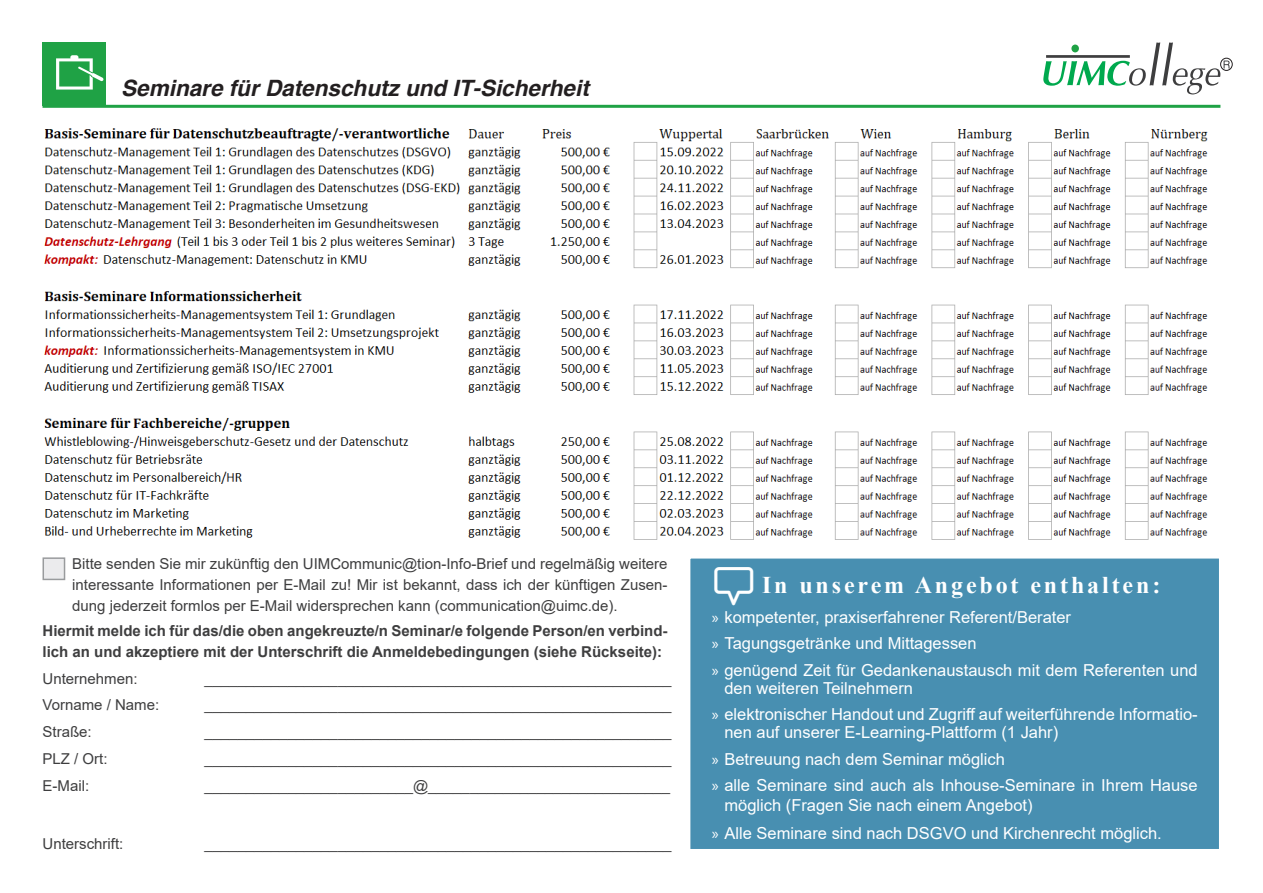
<style>
.page{position:relative;width:1263px;height:893px;background:#fff}
.page>*{position:absolute;margin:0;border:0;box-sizing:border-box;transform-origin:0 0}
.h2_Subüberschrift{font:700 24px "Times New Roman";letter-spacing:.12em;color:#fff}
.t1{font:italic 700 22.5px "Switzerland";color:#231f20}
.t2{font:16.5px/18px "Arial";color:#fff}
.p1_Haupttext{font:15px/21px "Arial";color:#3e3e3f;text-align:justify}
.p1_Haupttext-2{font:700 15px/21px "Arial";color:#3e3e3f}
.s1{font-family:"Myriad Pro"}
</style>
<div class="page">
<hr style="left:43px;top:105px;width:1177px;height:3px;background:#1fa245">
<div style="left:1220px;top:58px;width:12px;height:13px;border:1px solid #231f20;border-radius:50%"></div>
<svg style="left:1043px;top:43px;width:187px;height:51px"></svg>
<div style="left:43px;top:43px;width:63px;height:63px;background:#1fa245"></div>
<svg style="left:56px;top:55px;width:48px;height:35px"></svg>
<div style="left:690px;top:558px;width:530px;height:292px;background:#488fb1"></div>
<div style="left:689px;top:557px;width:531px;height:293px;border:2px solid #fff"></div>
<div style="left:43px;top:557px;width:22px;height:23px;background:#e6e7e9;border:2px solid #808285"></div>
<img style="left:44px;top:128px;width:1164px;height:412px">
<p class="t1" style="left:121px;top:75px;width:469px">Seminare für Datenschutz und IT-Sicherheit</p>
<p class="p1_Haupttext" style="left:72px;top:553px;width:597px">Bitte senden Sie mir zukünftig den UIMCommunic@tion-Info-Brief und regelmäßig weitere interessante Informationen per E-Mail zu! Mir ist bekannt, dass ich der künftigen Zusen&shy;dung jederzeit formlos per E-Mail widersprechen kann (communication@uimc.de).</p>
<p class="p1_Haupttext-2" style="left:43px;top:620px;width:627px">Hiermit melde ich für das/die oben angekreuzte/n Seminar/e folgende Person/en verbind&shy;lich an und akzeptiere mit der Unterschrift die Anmeldebedingungen (siehe Rückseite):</p>
<p class="p1_Haupttext" style="left:43px;top:668px;width:97px">Unternehmen:</p>
<p class="p1_Haupttext" style="left:205px;top:668px;width:469px">________________________________________________________</p>
<p class="p1_Haupttext" style="left:43px;top:695px;width:118px">Vorname / Name:</p>
<p class="p1_Haupttext" style="left:205px;top:695px;width:469px">________________________________________________________</p>
<p class="p1_Haupttext" style="left:43px;top:721px;width:51px">Straße:</p>
<p class="p1_Haupttext" style="left:205px;top:721px;width:469px">________________________________________________________</p>
<p class="p1_Haupttext" style="left:43px;top:748px;width:67px">PLZ / Ort:</p>
<p class="p1_Haupttext" style="left:205px;top:748px;width:469px">________________________________________________________</p>
<p class="p1_Haupttext" style="left:43px;top:775px;width:48px">E-Mail:</p>
<p class="p1_Haupttext" style="left:205px;top:775px;width:467px">_________________________@_____________________________</p>
<p class="p1_Haupttext" style="left:43px;top:833px;width:82px">Unterschrift:</p>
<p class="p1_Haupttext" style="left:205px;top:833px;width:469px">________________________________________________________</p>
<p class="h2_Subüberschrift" style="left:762px;top:567px;width:400px">In unserem Angebot enthalten:</p>
<p class="t2" style="left:712px;top:608px;width:361px"><span class="s1">»</span> kompetenter, praxiserfahrener Referent/Berater</p>
<p class="t2" style="left:712px;top:634px;width:266px"><span class="s1">»</span> Tagungsgetränke und Mittagessen</p>
<p class="t2" style="left:724px;top:661px;width:475px;text-indent:-13px"><span class="s1">»</span> genügend Zeit für Gedankenaustausch mit dem Referenten und den weiteren Teilnehmern</p>
<p class="t2" style="left:724px;top:705px;width:475px;text-indent:-13px"><span class="s1">»</span> elektronischer Handout und Zugriff auf weiterführende Informatio&shy;nen auf unserer E-Learning-Plattform (1 Jahr)</p>
<p class="t2" style="left:712px;top:750px;width:295px"><span class="s1">»</span> Betreuung nach dem Seminar möglich</p>
<p class="t2" style="left:724px;top:776px;width:475px;line-height:19.5px;text-indent:-13px"><span class="s1">»</span> alle Seminare sind auch als Inhouse-Seminare in Ihrem Hause möglich (Fragen Sie nach einem Angebot)</p>
<p class="t2" style="left:712px;top:824px;width:452px"><span class="s1">»</span> Alle Seminare sind nach DSGVO und Kirchenrecht möglich.</p>
</div>
